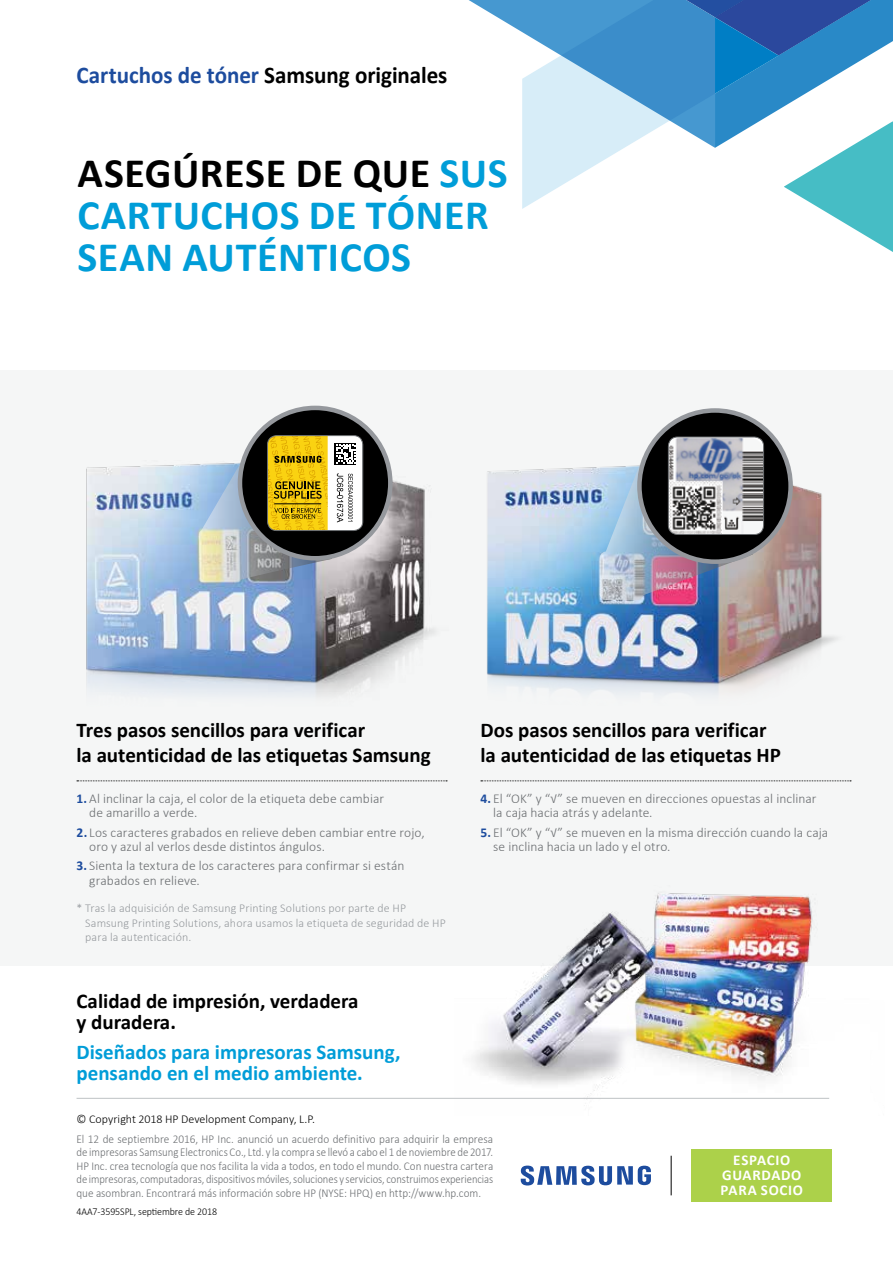
<style>
.page{position:relative;width:893px;height:1263px;background:#fff}
.page>*{position:absolute;margin:0;border:0;box-sizing:border-box;transform-origin:0 0}
.t1{font:700 42px/42px "Calibri";letter-spacing:.015em;color:#009dd8}
.t2{font:700 24px "Calibri";letter-spacing:-.005em;color:#000;scale:.96 1}
.t3{font:700 21px/25.2px "Calibri";color:#000}
.t4{font:700 21px/21px "Calibri";color:#009dd8}
.t5{font:700 15px/15px "Calibri";letter-spacing:.045em;color:#fff;text-align:center}
.t6{font:300 13.5px/14.9px "Calibri";letter-spacing:.005em;color:#6b6e71}
.t7{font:300 12px/13.5px "Calibri";color:#6b6e71;text-align:justify;scale:.94 1}
.t8{font:300 12px/14.2px "Calibri";letter-spacing:.01em;color:#979b9f}
.t9{font:300 12px "Calibri";color:#000}
.t10{font:300 10.5px "Calibri";letter-spacing:-.01em;color:#000;scale:.95 1}
.s1{color:#1d4c9e}
.s2{color:#000}
.s3{font-weight:700;color:#1d4c9e}
</style>
<div class="page">
<div style="left:0;top:370px;width:893px;height:595px;background:#f5f6f6"></div>
<img style="left:86px;top:461px;width:349px;height:235px">
<img style="left:487px;top:450px;width:350px;height:244px">
<img style="left:598px;top:457px;width:155px;height:144px">
<img style="left:454px;top:893px;width:376px;height:207px">
<svg style="left:469px;top:0;width:424px;height:252px"></svg>
<svg style="left:522px;top:0;width:256px;height:209px"></svg>
<hr style="left:77px;top:1098px;width:752px;height:1px;background:#bfc2c5">
<div style="left:639px;top:410px;width:152px;height:152px;background:#000;border-radius:50%"></div>
<div style="left:637px;top:408px;width:156px;height:156px;border:4px solid #95989d;border-radius:50%"></div>
<img style="left:668px;top:437px;width:96px;height:97px">
<div style="left:668px;top:437px;width:96px;height:98px;border:1px solid #6b6e71;border-radius:9px"></div>
<svg style="left:240px;top:408px;width:150px;height:150px;fill:#000"></svg>
<svg style="left:199px;top:427px;width:164px;height:155px"></svg>
<div style="left:267px;top:435px;width:96px;height:96px;border:1px solid #6b6e71;border-radius:9px"></div>
<div style="left:691px;top:1149px;width:141px;height:53px;background:#acd14a"></div>
<hr style="left:671px;top:1156px;width:1px;height:39px;background:#000">
<svg style="left:521px;top:1165px;width:130px;height:20px"></svg>
<svg style="left:77px;top:780px;width:370px;height:1px"></svg>
<svg style="left:481px;top:780px;width:370px;height:1px"></svg>
<h2 class="t2" style="left:77px;top:58px;width:388px"><span class="s1">Cartuchos de tóner</span> Samsung originales</h2>
<h1 class="t1" style="left:77px;top:152px;width:432px"><span class="s2">ASEGÚRESE DE QUE</span> SUS<br>CARTUCHOS DE TÓNER<br>SEAN AUTÉNTICOS</h1>
<h3 class="t3" style="left:77px;top:717px;width:356px">Tres pasos sencillos para verificar<br>la autenticidad de las etiquetas Samsung</h3>
<p class="t6" style="left:89px;top:790px;width:296px;text-indent:-13px"><span class="s3">1.</span> Al inclinar la caja, el color de la etiqueta debe cambiar de amarillo a verde.</p>
<p class="t6" style="left:89px;top:824px;width:337px;text-indent:-13px"><span class="s3">2.</span> Los caracteres grabados en relieve deben cambiar entre rojo, oro y azul al verlos desde distintos ángulos.</p>
<p class="t6" style="left:89px;top:858px;width:317px;text-indent:-13px"><span class="s3">3.</span> Sienta la textura de los caracteres para confirmar si están grabados en relieve.</p>
<p class="t8" style="left:85px;top:901px;width:362px;text-indent:-9px">* Tras la adquisición de Samsung Printing Solutions por parte de HP<br>Samsung Printing Solutions, ahora usamos la etiqueta de seguridad de HP para la autenticación.</p>
<h3 class="t3" style="left:480px;top:717px;width:302px">Dos pasos sencillos para verificar la autenticidad de las etiquetas HP</h3>
<p class="t6" style="left:493px;top:790px;width:325px;text-indent:-13px"><span class="s3">4.</span> El “OK” y “√” se mueven en direcciones opuestas al inclinar la caja hacia atrás y adelante.</p>
<p class="t6" style="left:493px;top:824px;width:336px;text-indent:-13px"><span class="s3">5.</span> El “OK” y “√” se mueven en la misma dirección cuando la caja se inclina hacia un lado y el otro.</p>
<h3 class="t3" style="left:77px;top:991px;width:283px;line-height:21px">Calidad de impresión, verdadera y duradera.</h3>
<h3 class="t4" style="left:77px;top:1041px;width:325px">Diseñados para impresoras Samsung, pensando en el medio ambiente.</h3>
<p class="t9" style="left:77px;top:1111px;width:240px">© Copyright 2018 HP Development Company, L.P.</p>
<p class="t7" style="left:77px;top:1132px;width:445px">El 12 de septiembre 2016, HP Inc. anunció un acuerdo definitivo para adquirir la empresa de impresoras Samsung Electronics Co., Ltd. y la compra se llevó a cabo el 1 de noviembre de 2017.<br>HP Inc. crea tecnología que nos facilita la vida a todos, en todo el mundo. Con nuestra cartera de impresoras, computadoras, dispositivos móviles, soluciones y servicios, construimos experiencias que asombran. Encontrará más información sobre HP (NYSE: HPQ) en http://www.hp.com.</p>
<p class="t10" style="left:77px;top:1205px;width:149px">4AA7-3595SPL, septiembre de 2018</p>
<p class="t5" style="left:720px;top:1152px;width:84px">ESPACIO<br>GUARDADO<br>PARA SOCIO</p>
</div>
